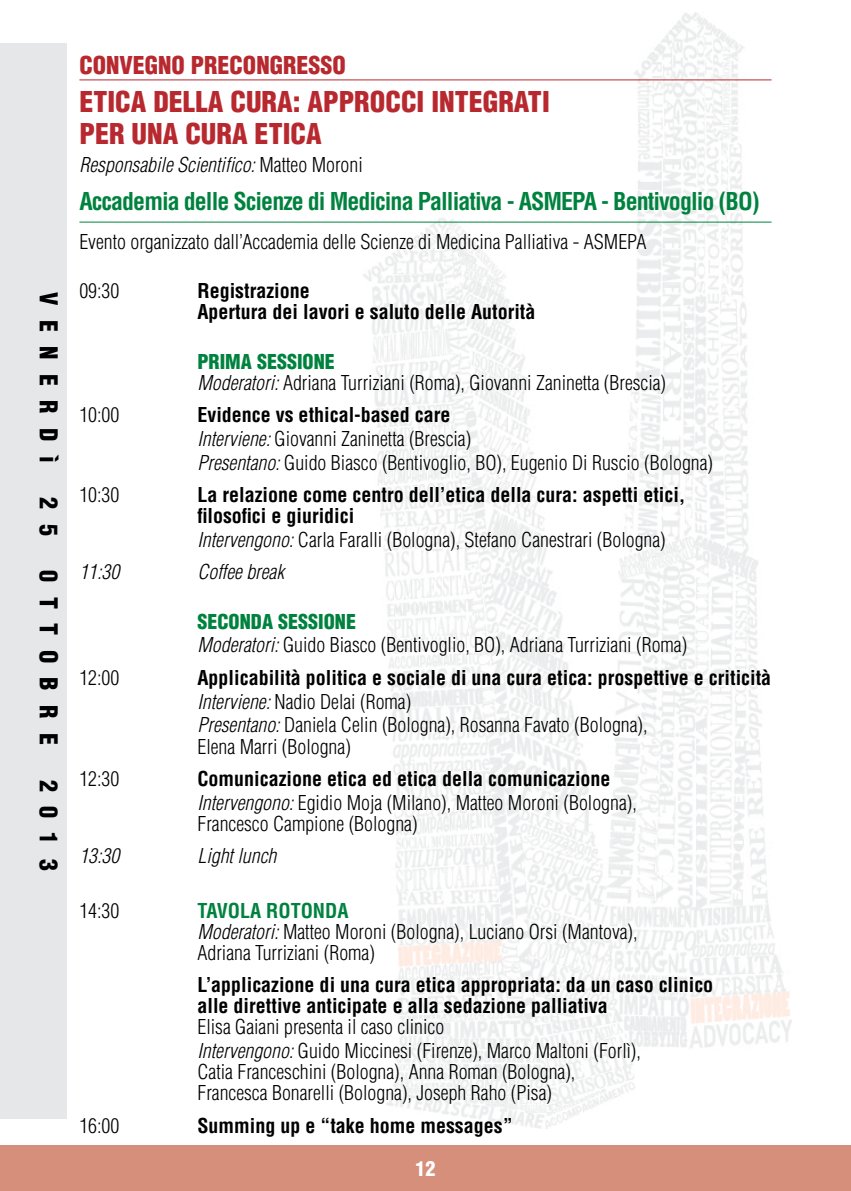
<style>
.page{position:relative;width:851px;height:1191px;background:#fff}
.page>*{position:absolute;margin:0;border:0;box-sizing:border-box;transform-origin:0 0}
.t1{font:900 condensed 28px/32px "Helvetica";color:#b8292f}
.t2{font:700 condensed 24px "Helvetica";letter-spacing:-.04em;color:#00823f}
.t3{font:900 condensed 24px "Helvetica";letter-spacing:.6em;color:#000}
.t4{font:900 condensed 24px "Helvetica";color:#b8292f}
.t5{font:300 condensed 20px/21px "Helvetica";color:#000}
.t6{font:700 condensed 20px/21px "Helvetica";color:#000}
.t7{font:italic 300 condensed 20px "Helvetica";color:#000}
.t8{font:900 condensed 20px "Helvetica";color:#fff}
.s1{font-style:normal}
.s2{font-weight:900;color:#00823f}
.s3{font-style:italic}
.s4{font-weight:700}
.s5{font-weight:300;font-style:italic}
.s6{font-weight:300}
.s7{font-weight:700;color:#00823f}
</style>
<div class="page">
<img style="left:362px;top:12px;width:430px;height:1116px">
<div style="left:0;top:1145px;width:850px;height:46px;background:#d68f7a"></div>
<div style="left:0;top:44px;width:66px;height:1075px;background:#e6e7e8"></div>
<hr style="left:79px;top:79px;width:692px;height:1px;background:#b8292f">
<hr style="left:79px;top:222px;width:692px;height:1px;background:#00823f">
<p class="t3" style="left:63px;top:292px;width:173px;rotate:90deg">VENERDì</p>
<p class="t3" style="left:63px;top:497px;width:40px;rotate:90deg">2 5</p>
<p class="t3" style="left:63px;top:570px;width:176px;rotate:90deg">0TTOBRE</p>
<p class="t3" style="left:63px;top:779px;width:93px;rotate:90deg">2013</p>
<p class="t4" style="left:79px;top:50px;width:268px">CONVEGNO PRECONGRESSO</p>
<h1 class="t1" style="left:79px;top:86px;width:472px">ETICA DELLA CURA: APPROCCI INTEGRATI<br>PER UNA CURA ETICA</h1>
<p class="t7" style="left:79px;top:153px;width:285px">Responsabile Scientifico: <span class="s1">Matteo Moroni</span></p>
<p class="t2" style="left:79px;top:187px;width:681px">Accademia delle Scienze di Medicina Palliativa - ASMEPA - Bentivoglio (BO)</p>
<p class="t5" style="left:79px;top:231px;width:568px">Evento organizzato dall’Accademia delle Scienze di Medicina Palliativa - ASMEPA</p>
<p class="t5" style="left:79px;top:280px;width:41px">09:30</p>
<p class="t6" style="left:197px;top:280px;width:339px">Registrazione<br>Apertura dei lavori e saluto delle Autorità</p>
<p class="t5" style="left:197px;top:351px;width:470px"><span class="s2">PRIMA SESSIONE<br></span><span class="s3">Moderatori:</span> Adriana Turriziani (Roma), Giovanni Zaninetta (Brescia)</p>
<p class="t5" style="left:79px;top:404px;width:41px">10:00</p>
<p class="t5" style="left:197px;top:403px;width:517px;line-height:23.8px"><span class="s4">Evidence vs ethical-based care<br></span><span class="s3">Interviene:</span> Giovanni Zaninetta (Brescia)<br><span class="s3">Presentano:</span> Guido Biasco (Bentivoglio, BO), Eugenio Di Ruscio (Bologna)</p>
<p class="t5" style="left:79px;top:484px;width:41px">10:30</p>
<p class="t6" style="left:197px;top:484px;width:489px">La relazione come centro dell’etica della cura: aspetti etici, filosofici e giuridici</p>
<p class="t5" style="left:197px;top:529px;width:469px"><span class="s3">Intervengono:</span> Carla Faralli (Bologna), Stefano Canestrari (Bologna)</p>
<p class="t7" style="left:79px;top:560px;width:41px">11:30</p>
<p class="t7" style="left:197px;top:560px;width:88px">Coffee break</p>
<p class="t5" style="left:197px;top:609px;width:491px;line-height:23.8px"><span class="s2">SECONDA SESSIONE<br></span><span class="s3">Moderatori:</span> Guido Biasco (Bentivoglio, BO), Adriana Turriziani (Roma)</p>
<p class="t5" style="left:79px;top:667px;width:41px">12:00</p>
<p class="t6" style="left:197px;top:665px;width:575px;line-height:23.8px">Applicabilità politica e sociale di una cura etica: prospettive e criticità<br><span class="s5">Interviene:</span> <span class="s6">Nadio Delai (Roma)<br></span><span class="s5">Presentano:</span> <span class="s6">Daniela Celin (Bologna), Rosanna Favato (Bologna),</span></p>
<p class="t5" style="left:197px;top:735px;width:155px">Elena Marri (Bologna)</p>
<p class="t5" style="left:79px;top:768px;width:41px">12:30</p>
<p class="t6" style="left:197px;top:766px;width:440px;line-height:23.8px">Comunicazione etica ed etica della comunicazione<br><span class="s5">Intervengono:</span> <span class="s6">Egidio Moja (Milano), Matteo Moroni (Bologna),</span></p>
<p class="t5" style="left:197px;top:813px;width:221px">Francesco Campione (Bologna)</p>
<p class="t7" style="left:79px;top:844px;width:41px">13:30</p>
<p class="t7" style="left:197px;top:844px;width:80px">Light lunch</p>
<p class="t5" style="left:79px;top:900px;width:41px">14:30</p>
<p class="t5" style="left:197px;top:900px;width:441px"><span class="s7">TAVOLA ROTONDA<br></span><span class="s3">Moderatori:</span> Matteo Moroni (Bologna), Luciano Orsi (Mantova),<br>Adriana Turriziani (Roma)</p>
<p class="t6" style="left:197px;top:974px;width:517px">L’applicazione di una cura etica appropriata: da un caso clinico alle direttive anticipate e alla sedazione palliativa</p>
<p class="t5" style="left:197px;top:1015px;width:445px;line-height:23.8px">Elisa Gaiani presenta il caso clinico<br><span class="s3">Intervengono:</span> Guido Miccinesi (Firenze), Marco Maltoni (Forlì),</p>
<p class="t5" style="left:197px;top:1061px;width:379px">Catia Franceschini (Bologna), Anna Roman (Bologna),<br>Francesca Bonarelli (Bologna), Joseph Raho (Pisa)</p>
<p class="t5" style="left:79px;top:1114px;width:41px">16:00</p>
<p class="t6" style="left:197px;top:1114px;width:316px">Summing up e “take home messages”</p>
<p class="t8" style="left:415px;top:1156px;width:21px">12</p>
</div>
